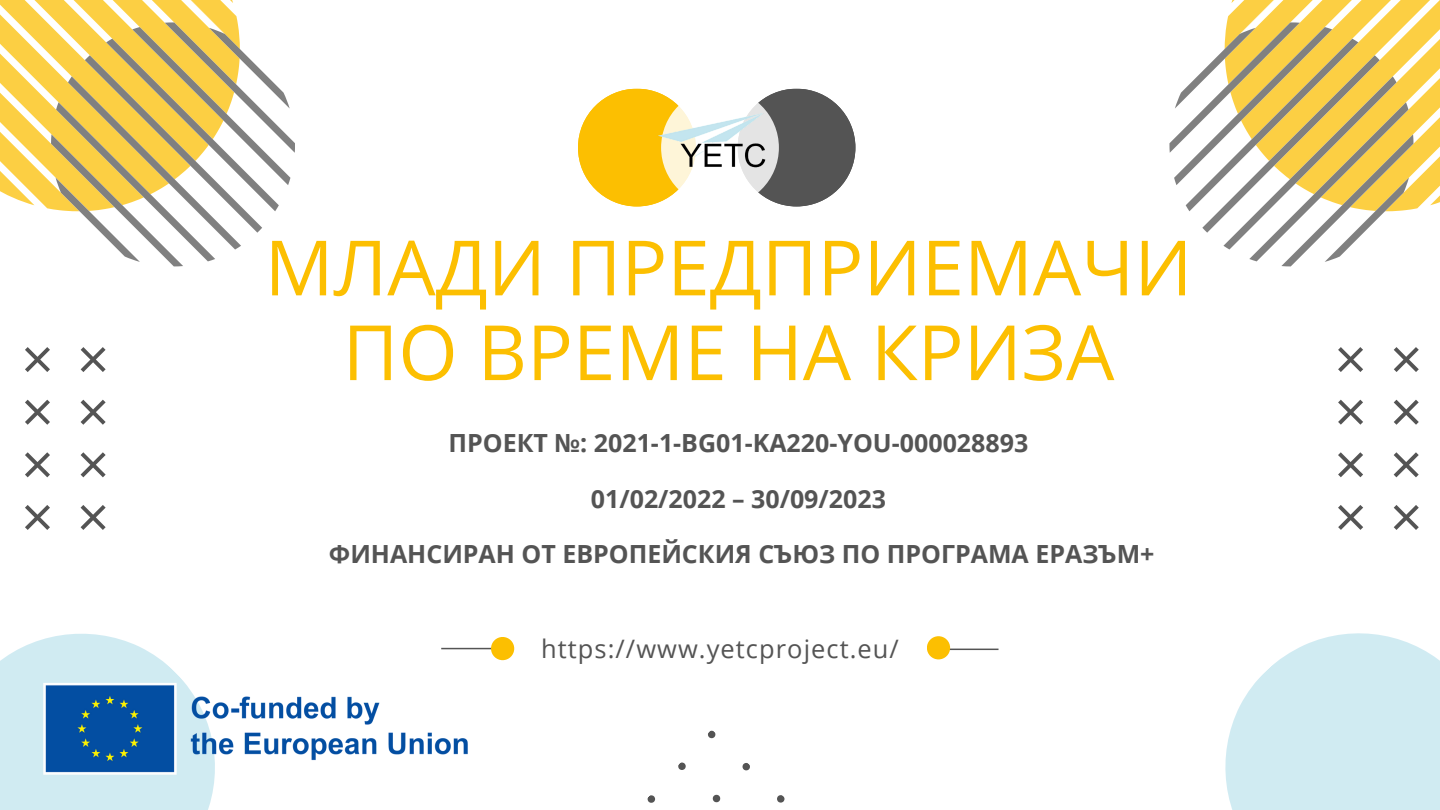
<style>
.page{position:relative;width:1440px;height:810px;background:#fff}
.page>*{position:absolute;margin:0;border:0;box-sizing:border-box;transform-origin:0 0}
.t1{font:76.3px/84.8px "Open Sans";color:#fcbf01;text-align:center}
.t2{font:25.4px "Open Sans";letter-spacing:.04em;color:#545454}
.t3{font:700 25px "Open Sans";color:#545454}
</style>
<div class="page">
<svg style="left:1169px;top:0;width:271px;height:266px"></svg>
<svg style="left:0;top:0;width:295px;height:266px"></svg>
<svg style="left:1225px;top:633px;width:215px;height:177px;background:#d5edf3"></svg>
<svg style="left:0;top:633px;width:215px;height:177px"></svg>
<svg style="left:647px;top:730px;width:138px;height:73px"></svg>
<svg style="left:25px;top:347px;width:81px;height:183px"></svg>
<svg style="left:1338px;top:347px;width:81px;height:183px"></svg>
<hr style="left:441px;top:648px;width:69px;height:1px;background:#545454">
<hr style="left:930px;top:649px;width:69px;height:1px;background:#545454">
<div style="left:491px;top:637px;width:23px;height:23px;background:#fcbf01;border-radius:50%"></div>
<div style="left:927px;top:636px;width:23px;height:23px;background:#fcbf01;border-radius:50%"></div>
<svg style="left:578px;top:89px;width:101px;height:117px"></svg>
<svg style="left:758px;top:89px;width:97px;height:117px"></svg>
<div style="left:661px;top:89px;width:118px;height:118px;background:#fff;border-radius:50%"></div>
<img style="left:656px;top:113px;width:128px;height:69px">
<img style="left:40px;top:681px;width:428px;height:97px">
<p class="t1" style="left:265px;top:223px;width:929px">МЛАДИ ПРЕДПРИЕМАЧИ<br>ПО ВРЕМЕ НА КРИЗА</p>
<p class="t3" style="left:449px;top:426px;width:581px">ПРОЕКТ №: 2021-1-BG01-KA220-YOU-000028893</p>
<p class="t3" style="left:591px;top:481px;width:297px">01/02/2022 – 30/09/2023</p>
<p class="t3" style="left:329px;top:537px;width:827px">ФИНАНСИРАН ОТ ЕВРОПЕЙСКИЯ СЪЮЗ ПО ПРОГРАМА ЕРАЗЪМ+</p>
<p class="t2" style="left:541px;top:631px;width:359px">https://www.yetcproject.eu/</p>
</div>
